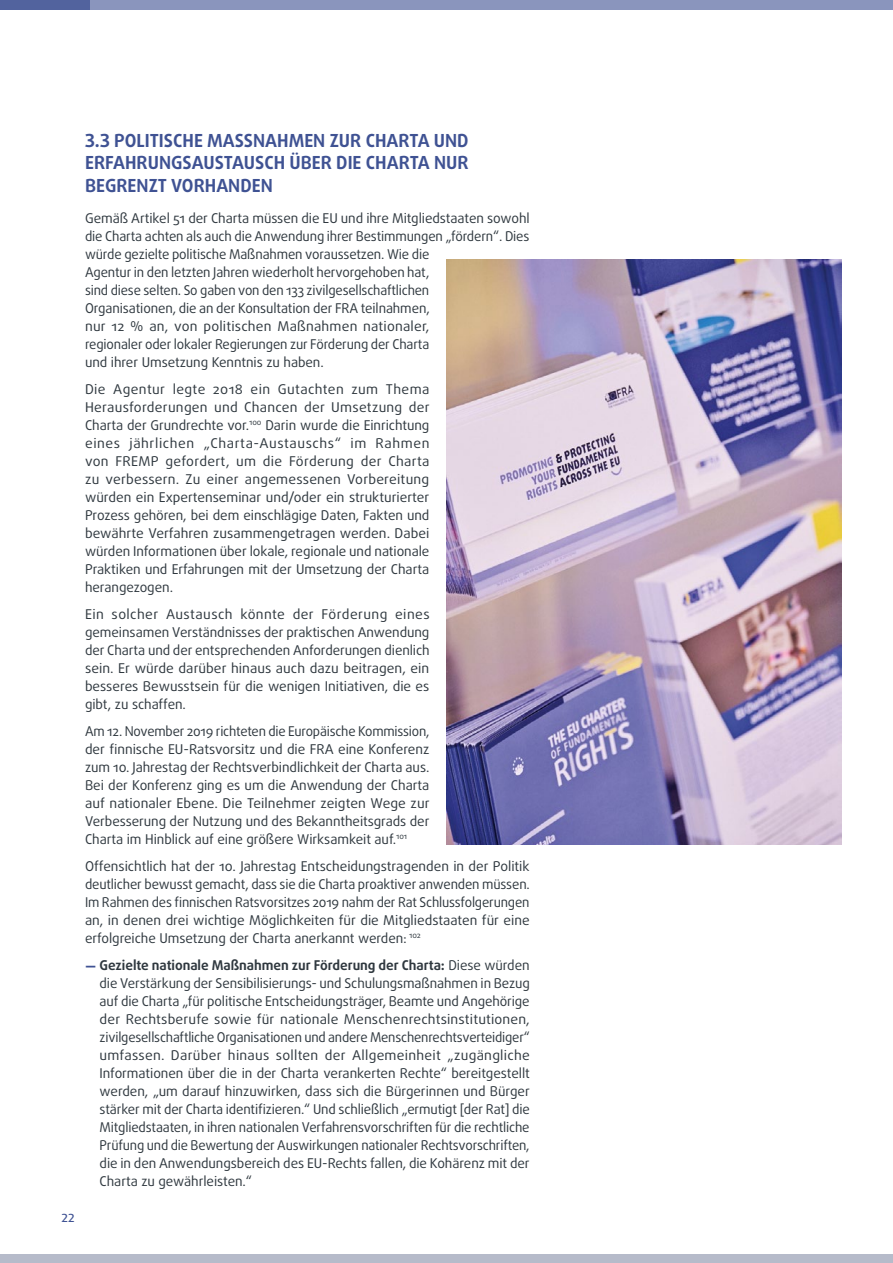
<style>
.page{position:relative;width:893px;height:1263px;background:#fff}
.page>*{position:absolute;margin:0;border:0;box-sizing:border-box;transform-origin:0 0}
.TITLE_2{font:700 18px/22.5px "Daxline Pro";color:#3f5293;text-align:justify}
.BODYTEXT{font:13.5px/18px "Daxline Pro";letter-spacing:-.01em;color:#2f383f;text-align:justify}
.t1{font:500 11.25px "Daxline Pro";color:#3f5293}
.s1{font-weight:800;color:#3f5293}
.s2{font-weight:700}
</style>
<div class="page">
<div style="left:89px;top:0;width:804px;height:10px;background:#8a95bd"></div>
<div style="left:0;top:0;width:89px;height:10px;background:#52639e"></div>
<div style="left:0;top:1254px;width:893px;height:9px;background:#b6bbca"></div>
<img style="left:446px;top:259px;width:396px;height:585px">
<p class="t1" style="left:62px;top:1210px;width:14px">22</p>
<p class="TITLE_2" style="left:85px;top:129px;width:385px">3.3 POLITISCHE MASSNAHMEN ZUR CHARTA UND ERFAHRUNGSAUSTAUSCH ÜBER DIE CHARTA NUR BEGRENZT VORHANDEN</p>
<p class="BODYTEXT" style="left:85px;top:209px;width:446px;text-align:left">Gemäß Artikel 51 der Charta müssen die EU und ihre Mitgliedstaaten sowohl die Charta achten als auch die Anwendung ihrer Bestimmungen „fördern“. Dies würde gezielte politische Maßnahmen voraussetzen. Wie die<br>Agentur in den letzten Jahren wiederholt hervorgehoben hat,<br>sind diese selten. So gaben von den 133 zivilgesellschaftlichen<br>Organisationen, die an der Konsultation der FRA teilnahmen,<br>nur 12 % an, von politischen Maßnahmen nationaler,<br>regionaler oder lokaler Regierungen zur Förderung der Charta<br>und ihrer Umsetzung Kenntnis zu haben.</p>
<p class="BODYTEXT" style="left:85px;top:380px;width:346px">Die Agentur legte 2018 ein Gutachten zum Thema Herausforderungen und Chancen der Umsetzung der Charta der Grundrechte vor.<sup>100</sup> Darin wurde die Einrichtung eines jährlichen „Charta-Austauschs“ im Rahmen von FREMP gefordert, um die Förderung der Charta zu verbessern. Zu einer angemessenen Vorbereitung würden ein Expertenseminar und/oder ein strukturierter Prozess gehören, bei dem einschlägige Daten, Fakten und bewährte Verfahren zusammengetragen werden. Dabei würden Informationen über lokale, regionale und nationale Praktiken und Erfahrungen mit der Umsetzung der Charta herangezogen.</p>
<p class="BODYTEXT" style="left:85px;top:605px;width:346px">Ein solcher Austausch könnte der Förderung eines gemeinsamen Verständnisses der praktischen Anwendung der Charta und der entsprechenden Anforderungen dienlich sein. Er würde darüber hinaus auch dazu beitragen, ein besseres Bewusstsein für die wenigen Initiativen, die es gibt, zu schaffen.</p>
<p class="BODYTEXT" style="left:85px;top:722px;width:346px">Am 12. November 2019 richteten die Europäische Kommission, der finnische EU-Ratsvorsitz und die FRA eine Konferenz zum 10. Jahrestag der Rechtsverbindlichkeit der Charta aus.<br>Bei der Konferenz ging es um die Anwendung der Charta auf nationaler Ebene. Die Teilnehmer zeigten Wege zur Verbesserung der Nutzung und des Bekanntheitsgrads der Charta im Hinblick auf eine größere Wirksamkeit auf.<sup>101</sup></p>
<p class="BODYTEXT" style="left:85px;top:857px;width:446px">Offensichtlich hat der 10. Jahrestag Entscheidungstragenden in der Politik deutlicher bewusst gemacht, dass sie die Charta proaktiver anwenden müssen.<br>Im Rahmen des finnischen Ratsvorsitzes 2019 nahm der Rat Schlussfolgerungen an, in denen drei wichtige Möglichkeiten für die Mitgliedstaaten für eine erfolgreiche Umsetzung der Charta anerkannt werden: <sup>102</sup></p>
<p class="BODYTEXT" style="left:100px;top:956px;width:432px;text-indent:-15px"><span class="s1">—</span> <span class="s2">Gezielte nationale Maßnahmen zur Förderung der Charta:</span> Diese würden die Verstärkung der Sensibilisierungs- und Schulungsmaßnahmen in Bezug auf die Charta „für politische Entscheidungsträger, Beamte und Angehörige der Rechtsberufe sowie für nationale Menschenrechtsinstitutionen, zivilgesellschaftliche Organisationen und andere Menschenrechtsverteidiger“ umfassen. Darüber hinaus sollten der Allgemeinheit „zugängliche Informationen über die in der Charta verankerten Rechte“ bereitgestellt werden, „um darauf hinzuwirken, dass sich die Bürgerinnen und Bürger stärker mit der Charta identifizieren.“ Und schließlich „ermutigt [der Rat] die Mitgliedstaaten, in ihren nationalen Verfahrensvorschriften fü r die rechtliche Prüfung und die Bewertung der Auswirkungen nationaler Rechtsvorschriften, die in den Anwendungsbereich des EU-Rechts fallen, die Kohärenz mit der Charta zu gewährleisten.“</p>
</div>
